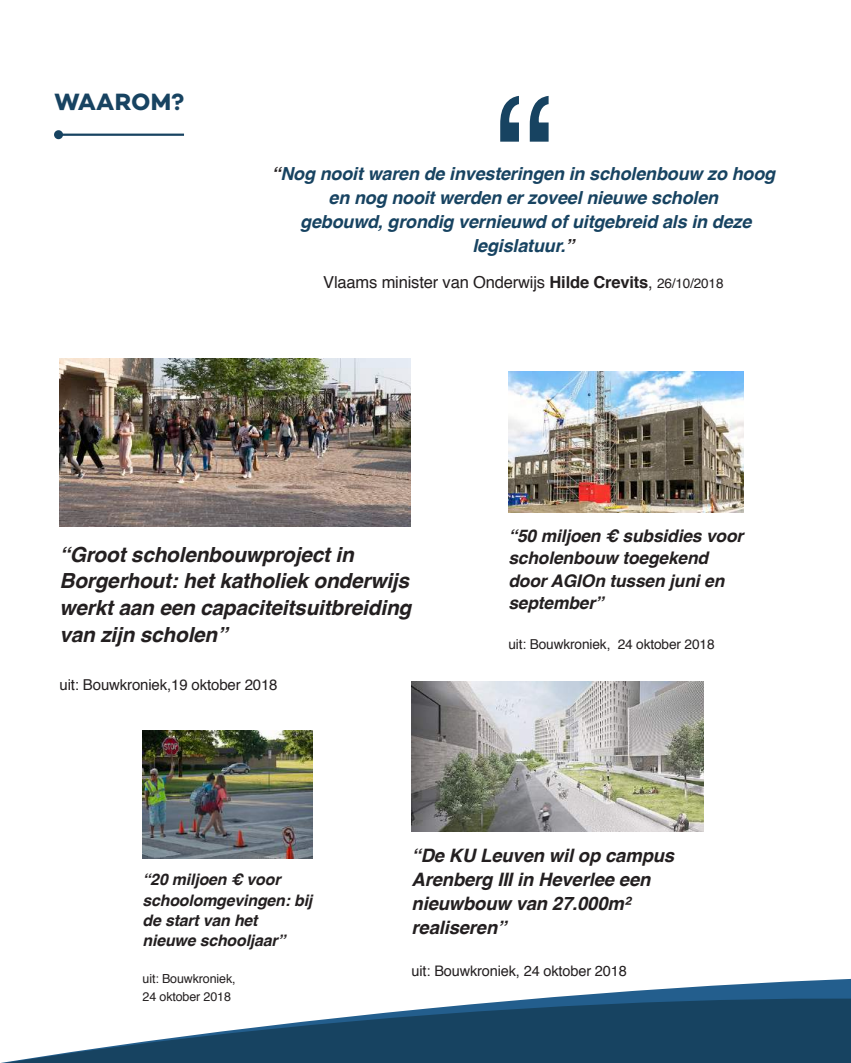
<style>
.page{position:relative;width:851px;height:1063px;background:#fff}
.page>*{position:absolute;margin:0;border:0;box-sizing:border-box;transform-origin:0 0}
.t1{font:180px "Helvetica";color:#174361}
.t2{font:24px "Campton Bold DEMO";letter-spacing:.01em;color:#174361}
.t3{font:italic 700 20.85px/26.8px "Helvetica";letter-spacing:-.01em;color:#231f20}
.t4{font:italic 700 18.45px/23.9px "Helvetica";letter-spacing:-.01em;color:#231f20}
.t5{font:italic 700 18px/24px "Helvetica";letter-spacing:-.01em;color:#174361;text-align:center}
.t6{font:italic 700 17.4px/22.4px "Helvetica";letter-spacing:-.01em;color:#231f20}
.t7{font:16.5px "Helvetica";letter-spacing:-.01em;color:#231f20}
.t8{font:italic 700 15.9px/20.4px "Helvetica";letter-spacing:-.01em;color:#231f20}
.t9{font:15px "Helvetica";letter-spacing:-.01em;color:#231f20}
.t10{font:14.55px "Helvetica";letter-spacing:-.01em;color:#231f20}
.t11{font:13.65px "Helvetica";letter-spacing:-.01em;color:#231f20}
.t12{font:12.45px/18.1px "Helvetica";letter-spacing:-.01em;color:#231f20}
.s1{color:#231f20}
.s2{font-weight:700}
.s3{font-size:13.5px}
</style>
<div class="page">
<svg style="left:1px;top:981px;width:849px;height:82px;fill:#174361"></svg>
<hr style="left:58px;top:134px;width:126px;height:2px;background:#174361">
<div style="left:54px;top:130px;width:9px;height:9px;background:#174361;border-radius:50%"></div>
<img style="left:59px;top:358px;width:351px;height:169px">
<img style="left:508px;top:372px;width:235px;height:141px">
<img style="left:142px;top:730px;width:171px;height:129px">
<img style="left:411px;top:682px;width:292px;height:150px">
<h2 class="t2" style="left:54px;top:88px;width:132px">WAAROM?</h2>
<h1 class="t1" style="left:493px;top:24px;width:61px">“</h1>
<p class="t5" style="left:271px;top:161px;width:505px"><span class="s1">“</span>Nog nooit waren de investeringen in scholenbouw zo hoog en nog nooit werden er zoveel nieuwe scholen<br>gebouwd, grondig vernieuwd of uitgebreid als in deze legislatuur.<span class="s1">”</span></p>
<p class="t7" style="left:323px;top:270px;width:402px">Vlaams minister van Onderwijs <span class="s2">Hilde Crevits</span>, <span class="s3">26/10/2018</span></p>
<p class="t3" style="left:59px;top:541px;width:353px">“Groot scholenbouwproject in<br>Borgerhout: het katholiek onderwijs werkt aan een capaciteitsuitbreiding van zijn scholen”</p>
<p class="t9" style="left:59px;top:673px;width:219px">uit: Bouwkroniek,19 oktober 2018</p>
<p class="t6" style="left:508px;top:525px;width:236px">“50 miljoen € subsidies voor scholenbouw toegekend door AGIOn tussen juni en september”</p>
<p class="t11" style="left:508px;top:634px;width:208px">uit: Bouwkroniek, 24 oktober 2018</p>
<p class="t8" style="left:142px;top:870px;width:171px">“20 miljoen € voor schoolomgevingen: bij de start van het nieuwe schooljaar”</p>
<p class="t12" style="left:142px;top:970px;width:94px">uit: Bouwkroniek,<br>24 oktober 2018</p>
<p class="t4" style="left:411px;top:844px;width:264px">“De KU Leuven wil op campus<br>Arenberg III in Heverlee een nieuwbouw van 27.000m² realiseren”</p>
<p class="t10" style="left:411px;top:960px;width:217px">uit: Bouwkroniek, 24 oktober 2018</p>
</div>
